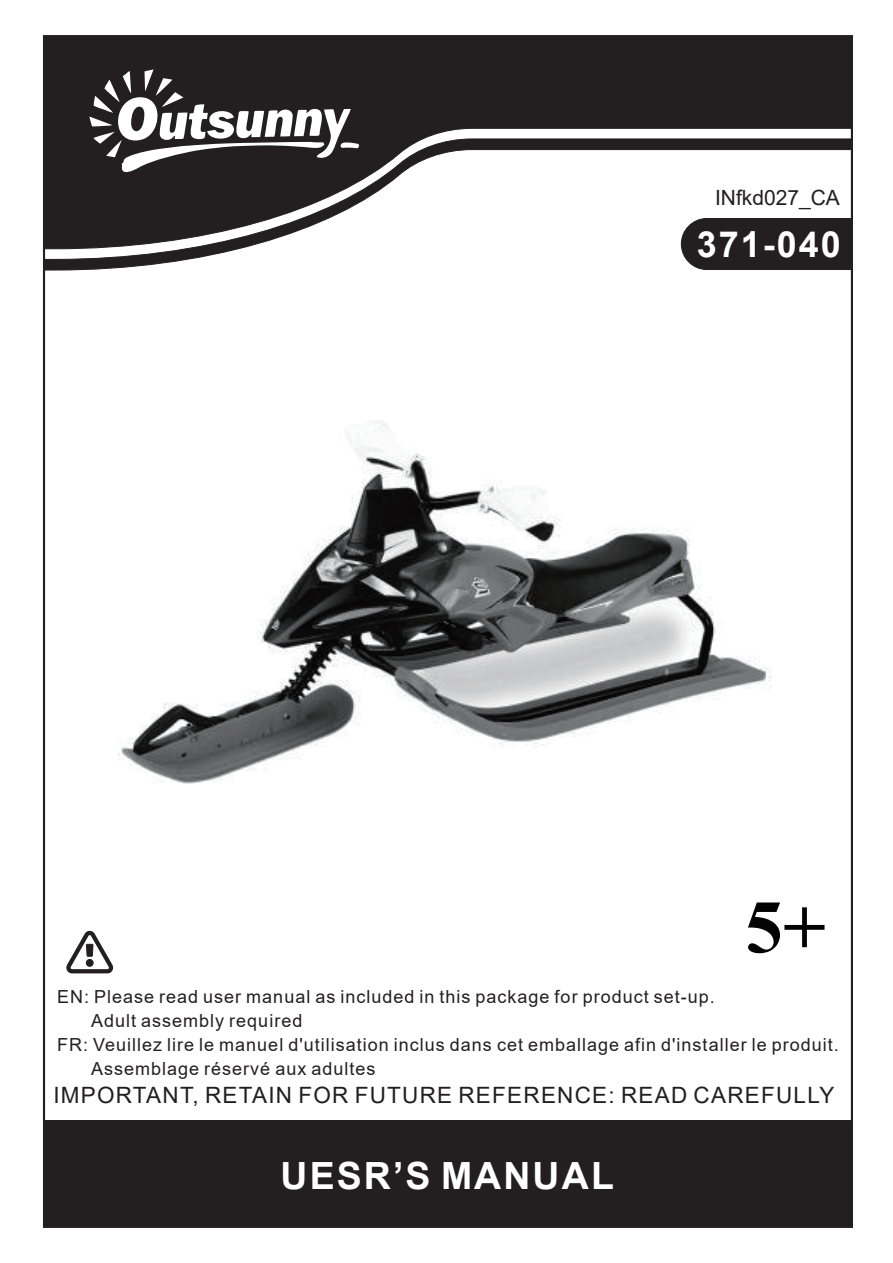
<style>
.page{position:relative;width:893px;height:1263px;background:#fff}
.page>*{position:absolute;margin:0;border:0;box-sizing:border-box;transform-origin:0 0}
.t1{font:700 75px "Times New Roman";color:#030303}
.t2{font:700 37.5px "Arial";letter-spacing:.055em;color:#fff}
.t3{font:700 36px "Arial";letter-spacing:.055em;color:#fff}
.t4{font:22.5px "Arial";letter-spacing:.055em;color:#231f20}
.t5{font:21px "Arial";color:#231f20}
.t6{font:18px "Arial";letter-spacing:.055em;color:#231f20}
</style>
<div class="page">
<div style="left:46px;top:38px;width:804px;height:100px;background:#231f20"></div>
<svg style="left:46px;top:138px;width:804px;height:133px"></svg>
<svg style="left:89px;top:69px;width:272px;height:108px"></svg>
<div style="left:680px;top:218px;width:173px;height:52px;background:#231f20"></div>
<div style="left:44px;top:1120px;width:808px;height:107px;background:#231f20"></div>
<svg style="left:66px;top:930px;width:48px;height:44px"></svg>
<img style="left:118px;top:421px;width:654px;height:363px">
<p class="t5" style="left:715px;top:183px;width:126px">INfkd027_CA</p>
<h3 class="t3" style="left:697px;top:219px;width:146px">371-040</h3>
<h1 class="t1" style="left:745px;top:873px;width:82px">5+</h1>
<p class="t6" style="left:57px;top:985px;width:659px">EN: Please read user manual as included in this package for product set-up.</p>
<p class="t6" style="left:91px;top:1009px;width:213px">Adult assembly required</p>
<p class="t6" style="left:57px;top:1033px;width:783px">FR: Veuillez lire le manuel d'utilisation inclus dans cet emballage afin d'installer le produit.</p>
<p class="t6" style="left:91px;top:1057px;width:286px">Assemblage réservé aux adultes</p>
<p class="t4" style="left:53px;top:1080px;width:783px">IMPORTANT, RETAIN FOR FUTURE REFERENCE: READ CAREFULLY</p>
<h2 class="t2" style="left:280px;top:1150px;width:335px">UESR’S MANUAL</h2>
</div>
